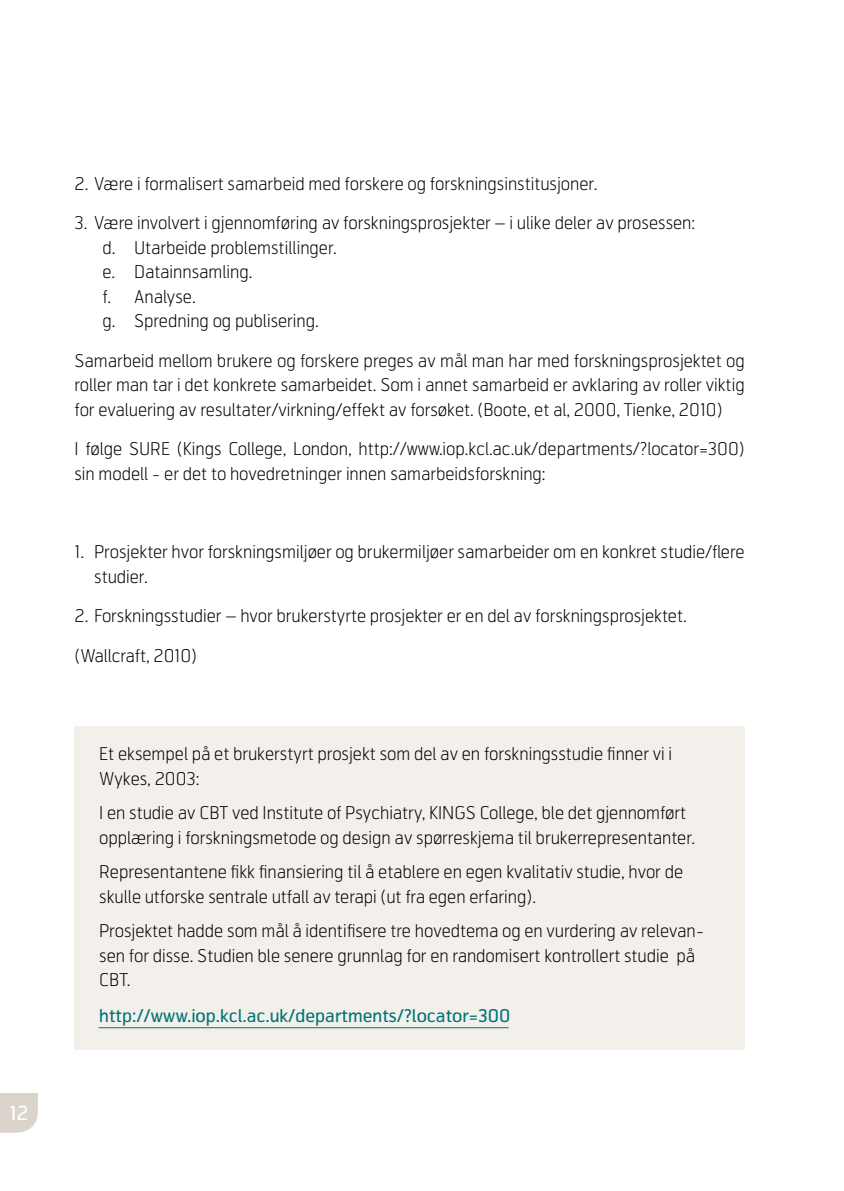
<style>
.page{position:relative;width:844px;height:1191px;background:#fff}
.page>*{position:absolute;margin:0;border:0;box-sizing:border-box;transform-origin:0 0}
.t1{font:19.25px "Telenor";color:#fff}
.t2{font:300 17.5px/24.5px "Telenor";color:#000}
.t3{font:17.5px "Telenor";color:#007676}
</style>
<div class="page">
<svg style="left:0;top:1093px;width:38px;height:39px"></svg>
<div style="left:74px;top:725px;width:670px;height:324px;background:#f3f0ec"></div>
<hr style="left:98px;top:1027px;width:410px;height:1px;background:#007676">
<p class="t1" style="left:10px;top:1101px;width:20px">12</p>
<p class="t2" style="left:74px;top:171px;width:522px">2. Være i formalisert samarbeid med forskere og forskningsinstitusjoner.</p>
<p class="t2" style="left:102px;top:210px;width:594px;text-indent:-28px">3. Være involvert i gjennomføring av forskningsprosjekter – i ulike deler av prosessen: d. Utarbeide problemstillinger.<br>e. Datainnsamling.<br>f. Analyse.<br>g. Spredning og publisering.</p>
<p class="t2" style="left:74px;top:348px;width:671px;text-align:justify">Samarbeid mellom brukere og forskere preges av mål man har med forskningsprosjektet og roller man tar i det konkrete samarbeidet. Som i annet samarbeid er avklaring av roller viktig for evaluering av resultater/virkning/effekt av forsøket. (Boote, et al, 2000, Tienke, 2010)</p>
<p class="t2" style="left:74px;top:436px;width:671px">I følge SURE (Kings College, London, http://www.iop.kcl.ac.uk/departments/?locator=300) sin modell - er det to hovedretninger innen samarbeidsforskning:</p>
<p class="t2" style="left:94px;top:539px;width:651px;text-indent:-20px">1. Prosjekter hvor forskningsmiljøer og brukermiljøer samarbeider om en konkret studie/flere studier.</p>
<p class="t2" style="left:74px;top:603px;width:611px">2. Forskningsstudier – hvor brukerstyrte prosjekter er en del av forskningsprosjektet.</p>
<p class="t2" style="left:74px;top:642px;width:124px">(Wallcraft, 2010)</p>
<p class="t2" style="left:99px;top:741px;width:574px">Et eksempel på et brukerstyrt prosjekt som del av en forskningsstudie finner vi i<br>Wykes, 2003:</p>
<p class="t2" style="left:99px;top:800px;width:595px">I en studie av CBT ved Institute of Psychiatry, KINGS College, ble det gjennomført opplæring i forskningsmetode og design av spørreskjema til brukerrepresentanter.</p>
<p class="t2" style="left:99px;top:859px;width:585px">Representantene fikk finansiering til å etablere en egen kvalitativ studie, hvor de skulle utforske sentrale utfall av terapi (ut fra egen erfaring).</p>
<p class="t2" style="left:99px;top:918px;width:606px">Prosjektet hadde som mål å identifisere tre hovedtema og en vurdering av relevan&shy;sen for disse. Studien ble senere grunnlag for en randomisert kontrollert studie på<br>CBT.</p>
<p class="t3" style="left:99px;top:1005px;width:412px">http://www.iop.kcl.ac.uk/departments/?locator=300</p>
</div>
